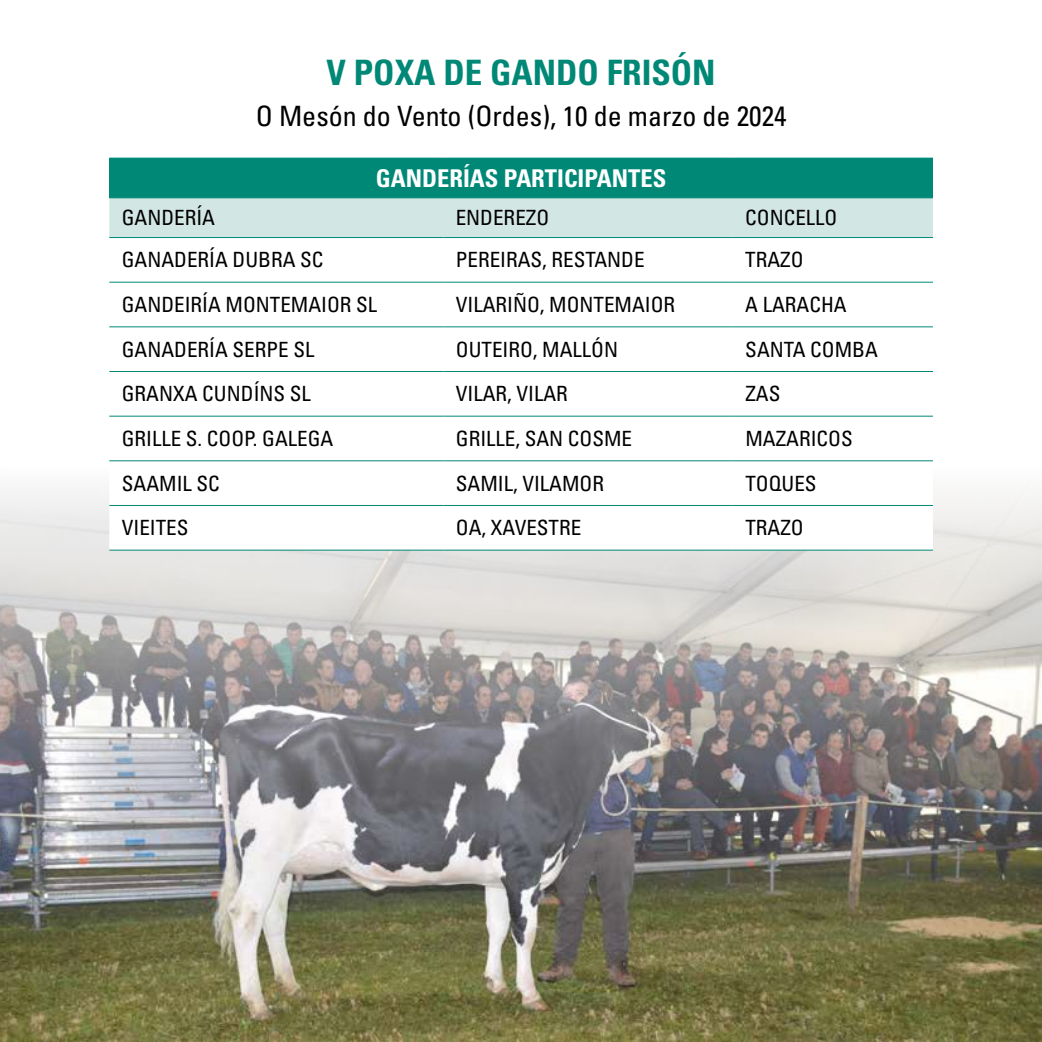
<style>
.page{position:relative;width:1042px;height:1042px;background:#fff}
.page>*{position:absolute;margin:0;border:0;box-sizing:border-box;transform-origin:0 0}
.t1{font:700 condensed 35px "Univers LT Std";color:#087}
.t2{font:condensed 28px "Univers LT Std";color:#000}
.t3{font:700 condensed 24.5px "Univers LT Std";color:#fff}
.t4{font:condensed 21px "Univers LT Std";color:#000}
</style>
<div class="page">
<img style="left:0;top:488px;width:1042px;height:554px">
<div style="left:109px;top:158px;width:824px;height:40px;background:#087"></div>
<div style="left:109px;top:198px;width:824px;height:39px;background:#d2e6e3"></div>
<svg style="left:109px;top:281px;width:824px;height:269px"></svg>
<hr style="left:109px;top:237px;width:334px;height:1px;background:#087">
<hr style="left:443px;top:237px;width:290px;height:1px;background:#087">
<hr style="left:733px;top:237px;width:200px;height:1px;background:#087">
<hr style="left:109px;top:282px;width:334px;height:1px;background:#087">
<hr style="left:443px;top:282px;width:290px;height:1px;background:#087">
<hr style="left:733px;top:282px;width:200px;height:1px;background:#087">
<hr style="left:109px;top:326px;width:334px;height:1px;background:#087">
<hr style="left:443px;top:326px;width:290px;height:1px;background:#087">
<hr style="left:733px;top:326px;width:200px;height:1px;background:#087">
<hr style="left:109px;top:371px;width:334px;height:1px;background:#087">
<hr style="left:443px;top:371px;width:290px;height:1px;background:#087">
<hr style="left:733px;top:371px;width:200px;height:1px;background:#087">
<hr style="left:109px;top:416px;width:334px;height:1px;background:#087">
<hr style="left:443px;top:416px;width:290px;height:1px;background:#087">
<hr style="left:733px;top:416px;width:200px;height:1px;background:#087">
<hr style="left:109px;top:460px;width:334px;height:1px;background:#087">
<hr style="left:443px;top:460px;width:290px;height:1px;background:#087">
<hr style="left:733px;top:460px;width:200px;height:1px;background:#087">
<hr style="left:109px;top:505px;width:334px;height:1px;background:#087">
<hr style="left:443px;top:505px;width:290px;height:1px;background:#087">
<hr style="left:733px;top:505px;width:200px;height:1px;background:#087">
<hr style="left:109px;top:550px;width:334px;height:1px;background:#087">
<hr style="left:443px;top:550px;width:290px;height:1px;background:#087">
<hr style="left:733px;top:550px;width:200px;height:1px;background:#087">
<h1 class="t1" style="left:327px;top:51px;width:390px">V POXA DE GANDO FRISÓN</h1>
<h2 class="t2" style="left:256px;top:98px;width:532px">O Mesón do Vento (Ordes), 10 de marzo de 2024</h2>
<p class="t3" style="left:376px;top:163px;width:292px">GANDERÍAS PARTICIPANTES</p>
<p class="t4" style="left:122px;top:204px;width:95px">GANDERÍA</p>
<p class="t4" style="left:456px;top:204px;width:95px">ENDEREZO</p>
<p class="t4" style="left:745px;top:204px;width:94px">CONCELLO</p>
<p class="t4" style="left:122px;top:247px;width:203px">GANADERÍA DUBRA SC</p>
<p class="t4" style="left:456px;top:247px;width:190px">PEREIRAS, RESTANDE</p>
<p class="t4" style="left:745px;top:247px;width:60px">TRAZO</p>
<p class="t4" style="left:122px;top:291px;width:257px">GANDEIRÍA MONTEMAIOR SL</p>
<p class="t4" style="left:456px;top:291px;width:221px">VILARIÑO, MONTEMAIOR</p>
<p class="t4" style="left:745px;top:291px;width:103px">A LARACHA</p>
<p class="t4" style="left:122px;top:336px;width:194px">GANADERÍA SERPE SL</p>
<p class="t4" style="left:456px;top:336px;width:164px">OUTEIRO, MALLÓN</p>
<p class="t4" style="left:745px;top:336px;width:134px">SANTA COMBA</p>
<p class="t4" style="left:122px;top:381px;width:191px">GRANXA CUNDÍNS SL</p>
<p class="t4" style="left:456px;top:381px;width:114px">VILAR, VILAR</p>
<p class="t4" style="left:745px;top:381px;width:37px">ZAS</p>
<p class="t4" style="left:122px;top:425px;width:213px">GRILLE S. COOP. GALEGA</p>
<p class="t4" style="left:456px;top:425px;width:178px">GRILLE, SAN COSME</p>
<p class="t4" style="left:745px;top:425px;width:109px">MAZARICOS</p>
<p class="t4" style="left:122px;top:470px;width:100px">SAAMIL SC</p>
<p class="t4" style="left:456px;top:470px;width:150px">SAMIL, VILAMOR</p>
<p class="t4" style="left:745px;top:470px;width:73px">TOQUES</p>
<p class="t4" style="left:122px;top:515px;width:68px">VIEITES</p>
<p class="t4" style="left:456px;top:515px;width:127px">OA, XAVESTRE</p>
<p class="t4" style="left:745px;top:515px;width:60px">TRAZO</p>
</div>
